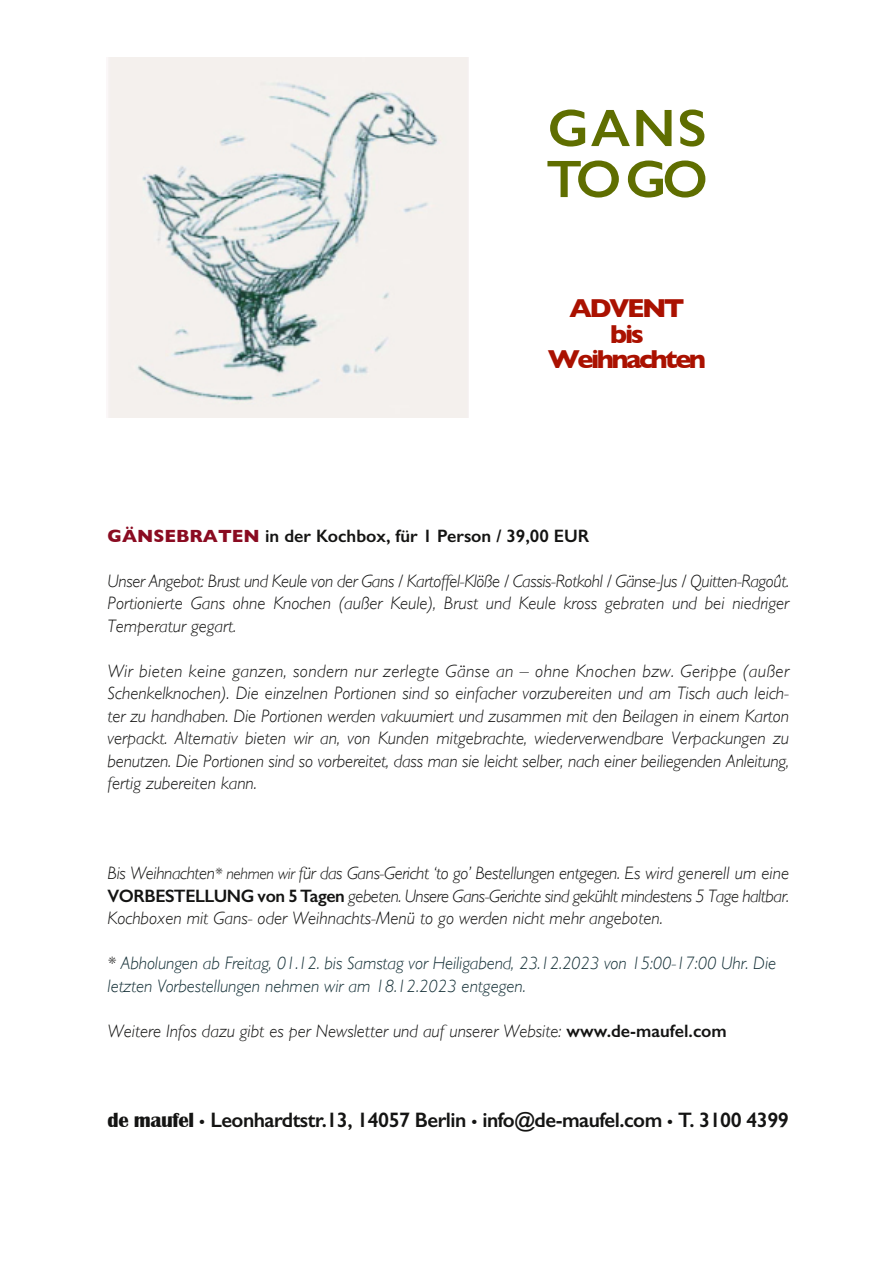
<style>
.page{position:relative;width:894px;height:1263px;background:#fff}
.page>*{position:absolute;margin:0;border:0;box-sizing:border-box;transform-origin:0 0}
.t1{font:600 52.95px/51px "Gill Sans";letter-spacing:.04em;color:#5f6e00}
.t2{font:700 26.4px/25.5px "Gill Sans";letter-spacing:-.095em;color:#a10;text-align:center}
.t3{font:600 21px "Gill Sans";letter-spacing:-.025em;color:#141413}
.t4{font:italic 300 18px/22.5px "Gill Sans";color:#141413;text-align:justify}
.t5{font:italic 300 18px/22.5px "Gill Sans";letter-spacing:-.005em;color:#173239}
.t6{font:600 18px "Gill Sans";color:#141413}
.s1{font-weight:700;color:#8a0b21}
.s2{font-size:16.5px}
.s3{font-weight:600;font-style:normal}
.s4{color:#141413}
.s5{font-family:"Britannic";font-weight:700}
.s6{font-weight:700}
</style>
<div class="page">
<img style="left:108px;top:58px;width:360px;height:359px">
<h1 class="t1" style="left:546px;top:109px;width:163px">GANS<br>TOGO</h1>
<h2 class="t2" style="left:547px;top:298px;width:160px">ADVENT<br>bis<br>Weihnachten</h2>
<p class="t6" style="left:108px;top:529px;width:483px"><span class="s1">GÄNSEBRATEN</span> in der Kochbox, für 1 Person / 39,00 EUR</p>
<p class="t4" style="left:108px;top:571px;width:682px">Unser Angebot: Brust und Keule von der Gans / Kartoffel-Klöße / Cassis-Rotkohl / Gänse-Jus / Quitten-Ragoût.<br>Portionierte Gans ohne Knochen (außer Keule), Brust und Keule kross gebraten und bei niedriger Temperatur gegart.</p>
<p class="t4" style="left:108px;top:661px;width:682px">Wir bieten keine ganzen, sondern nur zerlegte Gänse an – ohne Knochen bzw. Gerippe (außer Schenkelknochen). Die einzelnen Portionen sind so einfacher vorzubereiten und am Tisch auch leich&shy;ter zu handhaben. Die Portionen werden vakuumiert und zusammen mit den Beilagen in einem Karton verpackt. Alternativ bieten wir an, von Kunden mitgebrachte, wiederverwendbare Verpackungen zu benutzen. Die Portionen sind so vorbereitet, dass man sie leicht selber, nach einer beiliegenden Anleitung, fertig zubereiten kann.</p>
<p class="t4" style="left:108px;top:864px;width:682px">Bis Weihnachten<span class="s2">* nehmen wir</span> für das Gans-Gericht ‘to go’ Bestellungen entgegen. Es wird generell um eine <span class="s3">VORBESTELLUNG von 5Tagen</span> gebeten. Unsere Gans-Gerichte sind gekühlt mindestens 5 Tage haltbar.<br>Kochboxen mit Gans- oder Weihnachts-Menü to go werden nicht mehr angeboten.</p>
<p class="t5" style="left:108px;top:954px;width:669px"><span class="s4">*</span> Abholungen ab Freitag, 01.12. bis Samstag vor Heiligabend, 23.12.2023 von 15:00-17:00 Uhr. Die letzten Vorbestellungen nehmen wir am 18.12.2023 entgegen.</p>
<p class="t4" style="left:108px;top:1021px;width:620px">Weitere Infos dazu gibt es per Newsletter und auf unserer Website: <span class="s3">www.de-maufel.com</span></p>
<p class="t3" style="left:108px;top:1111px;width:682px"><span class="s5">de maufel</span> <span class="s6">.</span> Leonhardtstr.13, 14057 Berlin <span class="s6">.</span> info@de-maufel.com <span class="s6">.</span> T. 3100 4399</p>
</div>
